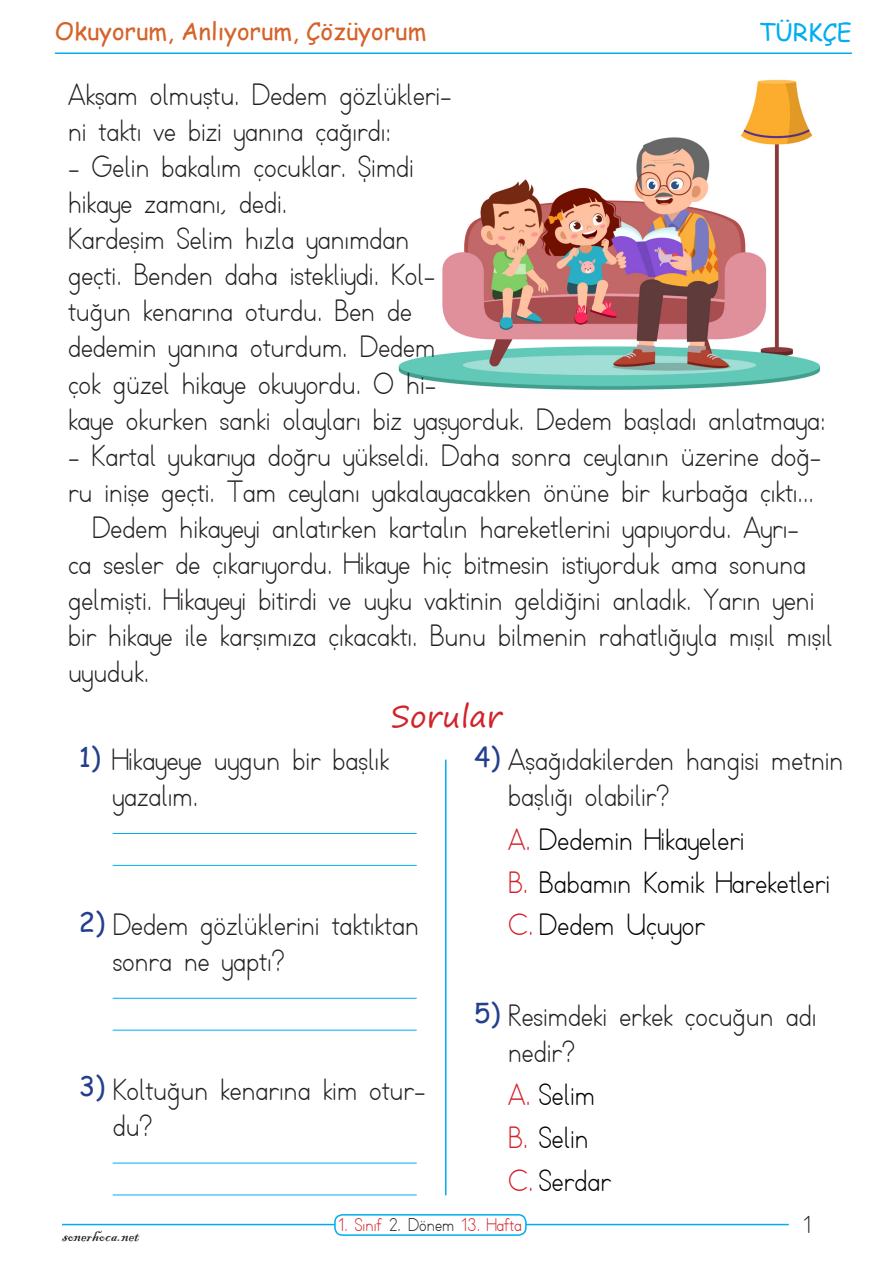
<style>
.page{position:relative;width:893px;height:1263px;background:#fff}
.page>*{position:absolute;margin:0;border:0;box-sizing:border-box;transform-origin:0 0}
.t1{font:30px/36px "TTKB Dik Temel Abece";color:#231f20}
.t2{font:30px "TTKB Dik Temel Abece";color:#000}
.t3{font:30px "Segoe Print";color:#d1232a}
.t4{font:27px "Comic Sans MS";color:#253f8e}
.t5{font:24px "Comic Sans MS";color:#d56329}
.t6{font:24px "Comic Sans MS";color:#00aeef}
.t7{font:24px "TTKB Dik Temel Abece";color:#231f20}
.t8{font:18px "TTKB Dik Temel Abece";color:#d1232a}
.t9{font:18px "Blackadder ITC";color:#231f20}
.s1{color:#d1232a}
.s2{color:#231f20}
</style>
<div class="page">
<hr style="left:62px;top:1224px;width:727px;height:1px;background:#00aeef">
<div style="left:335px;top:1215px;width:191px;height:20px;background:#fff;border-radius:8px"></div>
<div style="left:334px;top:1214px;width:193px;height:22px;border:2px solid #00aeef;border-radius:8px"></div>
<hr style="left:55px;top:53px;width:797px;height:1px;background:#00aeef">
<img style="left:398px;top:79px;width:423px;height:311px">
<hr style="left:113px;top:833px;width:304px;height:1px;background:#00aeef">
<hr style="left:113px;top:998px;width:304px;height:1px;background:#00aeef">
<hr style="left:113px;top:1163px;width:304px;height:1px;background:#00aeef">
<hr style="left:113px;top:865px;width:304px;height:1px;background:#00aeef">
<hr style="left:113px;top:1030px;width:304px;height:1px;background:#00aeef">
<hr style="left:113px;top:1194px;width:304px;height:1px;background:#00aeef">
<hr style="left:445px;top:760px;width:1px;height:435px;background:#00aeef">
<p class="t5" style="left:55px;top:13px;width:373px">Okuyorum, Anlıyorum, Çözüyorum</p>
<p class="t6" style="left:759px;top:14px;width:95px">TÜRKÇE</p>
<p class="t1" style="left:68px;top:77px;width:385px">Akşam olmuştu. Dedem gözlükleri&shy;ni taktı ve bizi yanına çağırdı:</p>
<p class="t1" style="left:68px;top:149px;width:759px">- Gelin bakalım çocuklar. Şimdi<br>hikaye zamanı, dedi.<br>Kardeşim Selim hızla yanımdan<br>geçti. Benden daha istekliydi. Kol-<br>tuğun kenarına oturdu. Ben de<br>dedemin yanına oturdum. Dedem<br>çok güzel hikaye okuyordu. O hi-<br>kaye okurken sanki olayları biz yaşyorduk. Dedem başladı anlatmaya:</p>
<p class="t1" style="left:68px;top:438px;width:755px">- Kartal yukarıya doğru yükseldi. Daha sonra ceylanın üzerine doğ&shy;ru inişe geçti. Tam ceylanı yakalayacakken önüne bir kurbağa çıktı...</p>
<p class="t1" style="left:68px;top:510px;width:766px;text-indent:24px">Dedem hikayeyi anlatırken kartalın hareketlerini yapıyordu. Ayrı-<br>ca sesler de çıkarıyordu. Hikaye hiç bitmesin istiyorduk ama sonuna gelmişti. Hikayeyi bitirdi ve uyku vaktinin geldiğini anladık. Yarın yeni bir hikaye ile karşımıza çıkacaktı. Bunu bilmenin rahatlığıyla mışıl mışıl uyuduk.</p>
<p class="t3" style="left:391px;top:690px;width:113px">Sorular</p>
<p class="t4" style="left:79px;top:737px;width:24px">1)</p>
<p class="t4" style="left:474px;top:737px;width:28px">4)</p>
<p class="t1" style="left:113px;top:743px;width:278px">Hikayeye uygun bir başlık yazalım.</p>
<p class="t1" style="left:508px;top:743px;width:337px">Aşağıdakilerden hangisi metnin başlığı olabilir?</p>
<p class="t2" style="left:508px;top:821px;width:238px"><span class="s1">A.</span> Dedemin Hikayeleri</p>
<p class="t4" style="left:79px;top:902px;width:28px">2)</p>
<p class="t1" style="left:113px;top:907px;width:308px">Dedem gözlüklerini taktıktan sonra ne yaptı?</p>
<p class="t4" style="left:79px;top:1066px;width:28px">3)</p>
<p class="t1" style="left:113px;top:1072px;width:314px">Koltuğun kenarına kim otur&shy;du?</p>
<p class="t2" style="left:508px;top:864px;width:323px"><span class="s1">B.</span> Babamın Komik Hareketleri</p>
<p class="t2" style="left:508px;top:906px;width:198px"><span class="s1">C.</span> Dedem Uçuyor</p>
<p class="t4" style="left:474px;top:993px;width:28px">5)</p>
<p class="t1" style="left:508px;top:998px;width:310px">Resimdeki erkek çocuğun adı nedir?</p>
<p class="t2" style="left:508px;top:1077px;width:89px"><span class="s1">A.</span> Selim</p>
<p class="t2" style="left:508px;top:1119px;width:82px"><span class="s1">B.</span> Selin</p>
<p class="t2" style="left:508px;top:1162px;width:104px"><span class="s1">C.</span> Serdar</p>
<p class="t9" style="left:62px;top:1224px;width:79px">sonerhoca.net</p>
<p class="t8" style="left:338px;top:1214px;width:185px">1. Sınıf <span class="s2">2. Dönem</span> 13. Hafta</p>
<p class="t7" style="left:803px;top:1210px;width:9px">1</p>
</div>
